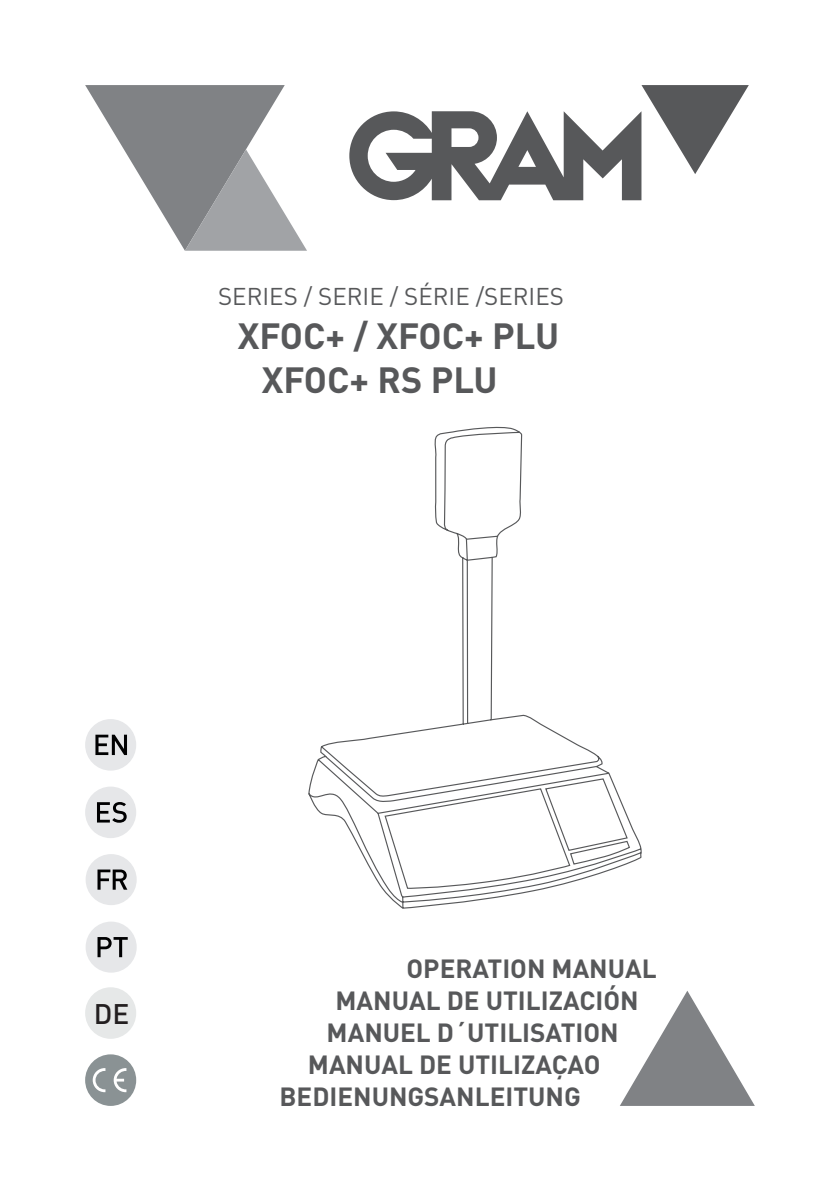
<style>
.page{position:relative;width:840px;height:1191px;background:#fff}
.page>*{position:absolute;margin:0;border:0;box-sizing:border-box;transform-origin:0 0}
.Parrafo_normal{font:700 36px "DIN Pro";color:#57585a}
.t1{font:500 28px "DIN Pro";color:#231f20}
.Parrafo_normal-2{font:700 26px "DIN Pro";color:#57585a}
.Parrafo_normal-3{font:24px "DIN Pro";color:#57585a}
</style>
<div class="page">
<svg style="left:349px;top:85px;width:399px;height:115px"></svg>
<svg style="left:85px;top:85px;width:222px;height:166px"></svg>
<div style="left:85px;top:1054px;width:51px;height:52px;background:#8a9294;border-radius:50%"></div>
<svg style="left:93px;top:1068px;width:12px;height:24px"></svg>
<svg style="left:114px;top:1068px;width:12px;height:24px"></svg>
<div style="left:85px;top:719px;width:51px;height:51px;background:#e6e7e9;border-radius:50%"></div>
<svg style="left:95px;top:734px;width:32px;height:21px"></svg>
<div style="left:85px;top:786px;width:51px;height:52px;background:#e6e7e9;border-radius:50%"></div>
<svg style="left:97px;top:802px;width:30px;height:20px"></svg>
<div style="left:86px;top:854px;width:51px;height:51px;background:#e6e7e9;border-radius:50%"></div>
<svg style="left:97px;top:869px;width:30px;height:20px"></svg>
<div style="left:86px;top:921px;width:51px;height:51px;background:#e6e7e9;border-radius:50%"></div>
<svg style="left:97px;top:937px;width:31px;height:20px"></svg>
<svg style="left:620px;top:991px;width:134px;height:115px"></svg>
<div style="left:85px;top:987px;width:51px;height:51px;background:#e6e8e8;border-radius:50%"></div>
<svg style="left:308px;top:426px;width:334px;height:483px"></svg>
<p class="Parrafo_normal-3" style="left:218px;top:280px;width:347px">SERIES / SERIE / SÉRIE /SERIES</p>
<p class="Parrafo_normal" style="left:237px;top:311px;width:323px">XFOC+ / XFOC+ PLU</p>
<p class="Parrafo_normal" style="left:261px;top:355px;width:237px">XFOC+ RS PLU</p>
<p class="t1" style="left:94px;top:994px;width:37px">DE</p>
<p class="Parrafo_normal-2" style="left:406px;top:950px;width:251px">OPERATION MANUAL</p>
<p class="Parrafo_normal-2" style="left:335px;top:982px;width:304px">MANUAL DE UTILIZACIÓN</p>
<p class="Parrafo_normal-2" style="left:326px;top:1014px;width:293px">MANUEL D´UTILISATION</p>
<p class="Parrafo_normal-2" style="left:308px;top:1046px;width:294px">MANUAL DE UTILIZAÇAO</p>
<p class="Parrafo_normal-2" style="left:279px;top:1078px;width:302px">BEDIENUNGSANLEITUNG</p>
</div>
